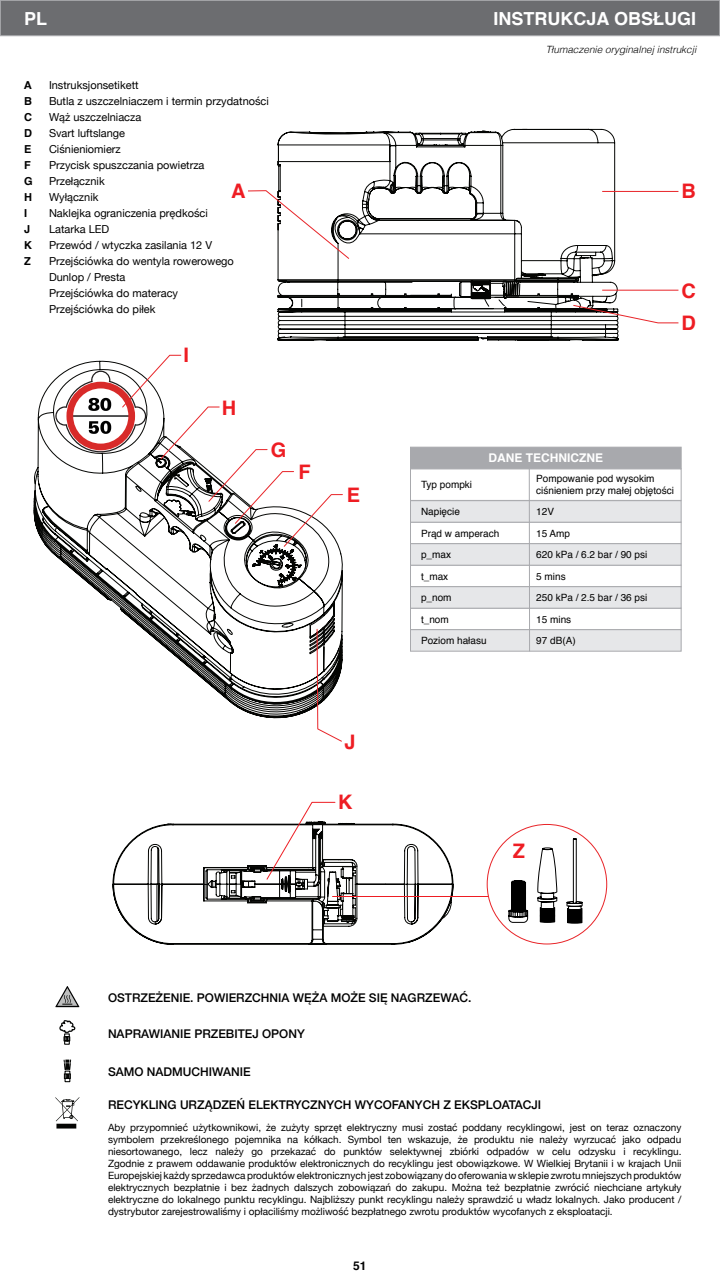
<style>
.page{position:relative;width:720px;height:1280px;background:#fff}
.page>*{position:absolute;margin:0;border:0;box-sizing:border-box;transform-origin:0 0}
.t1{font:700 20px/32px "ATI Helvetica";color:#ee1d23}
.t2{font:700 18px "ATI Helvetica";color:#fff}
.t3{font:500 12px "Helvetica Neue";color:#000}
.t4{font:700 12px "ATI Helvetica";color:#fff}
.t5{font:700 12px "ATI Helvetica";color:#000}
.t6{font:11px/16px "Helvetica Neue";color:#000}
.t7{font:700 11px "Helvetica";color:#000}
.t8{font:700 11px "Helvetica Neue";color:#000}
.t9{font:10px/12px "Helvetica Neue";color:#000;text-align:justify}
.t10{font:10px/12px "ATI Helvetica";color:#000}
.t11{font:italic 300 10px "ATI Helvetica";color:#000}
</style>
<div class="page">
<svg style="left:277px;top:129px;width:342px;height:212px"></svg>
<svg style="left:248px;top:190px;width:431px;height:134px"></svg>
<svg style="left:33px;top:360px;width:88px;height:251px"></svg>
<svg style="left:121px;top:354px;width:222px;height:388px"></svg>
<svg style="left:112px;top:823px;width:341px;height:122px"></svg>
<svg style="left:266px;top:801px;width:70px;height:80px"></svg>
<svg style="left:508px;top:838px;width:75px;height:86px"></svg>
<hr style="left:332px;top:896px;width:156px;height:1px;background:#ee1d23">
<div style="left:0;top:0;width:720px;height:36px;background:#6c6d70;border:1px solid #a8a9ad"></div>
<svg style="left:55px;top:1097px;width:24px;height:32px"></svg>
<svg style="left:55px;top:986px;width:24px;height:21px"></svg>
<div style="left:65px;top:1071px;width:5px;height:11px;border:1px solid #040503"></div>
<svg style="left:59px;top:1020px;width:17px;height:59px"></svg>
<div style="left:410px;top:447px;width:271px;height:22px;background:#a8a9ad"></div>
<div style="left:410px;top:469px;width:271px;height:32px;background:#fff;border:1px solid #a8a9ad"></div>
<div style="left:410px;top:565px;width:271px;height:22px;background:#fff;border:1px solid #a8a9ad"></div>
<div style="left:410px;top:608px;width:271px;height:22px;background:#fff;border:1px solid #a8a9ad"></div>
<div style="left:410px;top:522px;width:271px;height:22px;background:#fff;border:1px solid #a8a9ad"></div>
<div style="left:410px;top:500px;width:271px;height:22px;background:#e6e7e9;border:1px solid #a8a9ad"></div>
<div style="left:410px;top:586px;width:271px;height:22px;background:#e6e7e9;border:1px solid #a8a9ad"></div>
<div style="left:410px;top:629px;width:271px;height:22px;background:#e6e7e9;border:1px solid #a8a9ad"></div>
<div style="left:410px;top:543px;width:271px;height:22px;background:#e6e7e9;border:1px solid #a8a9ad"></div>
<svg style="left:529px;top:468px;width:1px;height:184px"></svg>
<p class="t2" style="left:24px;top:4px;width:25px">PL</p>
<p class="t2" style="left:494px;top:4px;width:204px">INSTRUKCJA OBSŁUGI</p>
<p class="t8" style="left:24px;top:76px;width:9px">A</p>
<p class="t7" style="left:24px;top:94px;width:9px">B</p>
<p class="t7" style="left:24px;top:110px;width:9px">C</p>
<p class="t7" style="left:24px;top:126px;width:9px">D</p>
<p class="t7" style="left:24px;top:142px;width:9px">E</p>
<p class="t7" style="left:24px;top:158px;width:8px">F</p>
<p class="t7" style="left:24px;top:174px;width:10px">G</p>
<p class="t7" style="left:24px;top:190px;width:9px">H</p>
<p class="t7" style="left:24px;top:206px;width:5px">I</p>
<p class="t7" style="left:24px;top:222px;width:8px">J</p>
<p class="t7" style="left:24px;top:238px;width:9px">K</p>
<p class="t7" style="left:24px;top:254px;width:8px">Z</p>
<p class="t6" style="left:49px;top:77px;width:91px">Instruksjonsetikett</p>
<p class="t6" style="left:49px;top:93px;width:221px">Butla z uszczelniaczem i termin przydatności</p>
<p class="t6" style="left:49px;top:109px;width:94px">Wąż uszczelniacza</p>
<p class="t6" style="left:49px;top:125px;width:78px">Svart luftslange</p>
<p class="t6" style="left:49px;top:141px;width:73px">Ciśnieniomierz</p>
<p class="t6" style="left:49px;top:157px;width:157px">Przycisk spuszczania powietrza</p>
<p class="t6" style="left:49px;top:173px;width:57px">Przełącznik</p>
<p class="t6" style="left:49px;top:189px;width:51px">Wyłącznik</p>
<p class="t6" style="left:49px;top:205px;width:160px">Naklejka ograniczenia prędkości</p>
<p class="t6" style="left:49px;top:221px;width:62px">Latarka LED</p>
<p class="t6" style="left:49px;top:237px;width:165px">Przewód / wtyczka zasilania 12 V</p>
<p class="t6" style="left:49px;top:253px;width:186px">Przejściówka do wentyla rowerowego<br>Dunlop / Presta<br>Przejściówka do materacy<br>Przejściówka do piłek</p>
<h1 class="t1" style="left:231px;top:175px;width:16px">A</h1>
<h1 class="t1" style="left:183px;top:340px;width:7px">I</h1>
<h1 class="t1" style="left:222px;top:392px;width:16px">H</h1>
<h1 class="t1" style="left:271px;top:434px;width:17px">G</h1>
<h1 class="t1" style="left:298px;top:456px;width:14px">F</h1>
<h1 class="t1" style="left:347px;top:479px;width:15px">E</h1>
<h1 class="t1" style="left:344px;top:726px;width:13px">J</h1>
<h1 class="t1" style="left:338px;top:787px;width:16px">K</h1>
<p class="t11" style="left:546px;top:41px;width:152px">Tłumaczenie oryginalnej instrukcji</p>
<h1 class="t1" style="left:681px;top:175px;width:16px">B</h1>
<h1 class="t1" style="left:681px;top:275px;width:16px">C<br>D</h1>
<p class="t4" style="left:488px;top:449px;width:116px">DANE TECHNICZNE</p>
<p class="t10" style="left:536px;top:472px;width:139px">Pompowanie pod wysokim ciśnieniem przy małej objętości</p>
<p class="t10" style="left:421px;top:479px;width:53px">Typ pompki</p>
<p class="t10" style="left:421px;top:506px;width:40px">Napięcie</p>
<p class="t10" style="left:536px;top:506px;width:19px">12V</p>
<p class="t10" style="left:421px;top:528px;width:80px">Prąd w amperach</p>
<p class="t10" style="left:536px;top:528px;width:35px">15 Amp</p>
<p class="t10" style="left:421px;top:549px;width:32px">p_max</p>
<p class="t10" style="left:536px;top:549px;width:113px">620 kPa / 6.2 bar / 90 psi</p>
<p class="t10" style="left:421px;top:570px;width:29px">t_max</p>
<p class="t10" style="left:536px;top:570px;width:31px">5 mins</p>
<p class="t10" style="left:536px;top:592px;width:113px">250 kPa / 2.5 bar / 36 psi</p>
<p class="t10" style="left:536px;top:613px;width:37px">15 mins</p>
<p class="t10" style="left:536px;top:635px;width:41px">97 dB(A)</p>
<p class="t10" style="left:421px;top:592px;width:32px">p_nom</p>
<p class="t10" style="left:421px;top:613px;width:29px">t_nom</p>
<p class="t10" style="left:421px;top:635px;width:67px">Poziom hałasu</p>
<h1 class="t1" style="left:513px;top:835px;width:14px">Z</h1>
<p class="t3" style="left:108px;top:989px;width:365px">OSTRZEŻENIE. POWIERZCHNIA WĘŻA MOŻE SIĘ NAGRZEWAĆ.</p>
<p class="t3" style="left:108px;top:1024px;width:198px">NAPRAWIANIE PRZEBITEJ OPONY</p>
<p class="t3" style="left:108px;top:1062px;width:144px">SAMO NADMUCHIWANIE</p>
<p class="t3" style="left:108px;top:1095px;width:435px">RECYKLING URZĄDZEŃ ELEKTRYCZNYCH WYCOFANYCH Z EKSPLOATACJI</p>
<p class="t9" style="left:108px;top:1122px;width:575px">Aby przypomnieć użytkownikowi, że zużyty sprzęt elektryczny musi zostać poddany recyklingowi, jest on teraz oznaczony symbolem przekreślonego pojemnika na kółkach. Symbol ten wskazuje, że produktu nie należy wyrzucać jako odpadu niesortowanego, lecz należy go przekazać do punktów selektywnej zbiórki odpadów w celu odzysku i recyklingu.<br>Zgodnie z prawem oddawanie produktów elektronicznych do recyklingu jest obowiązkowe. W Wielkiej Brytanii i w krajach Unii Europejskiej każdy sprzedawca produktów elektronicznych jest zobowiązany do oferowania w sklepie zwrotu mniejszych produktów elektrycznych bezpłatnie i bez żadnych dalszych zobowiązań do zakupu. Można też bezpłatnie zwrócić niechciane artykuły elektryczne do lokalnego punktu recyklingu. Najbliższy punkt recyklingu należy sprawdzić u władz lokalnych. Jako producent / dystrybutor zarejestrowaliśmy i opłaciliśmy możliwość bezpłatnego zwrotu produktów wycofanych z eksploatacji.</p>
<p class="t5" style="left:353px;top:1256px;width:15px">51</p>
</div>
